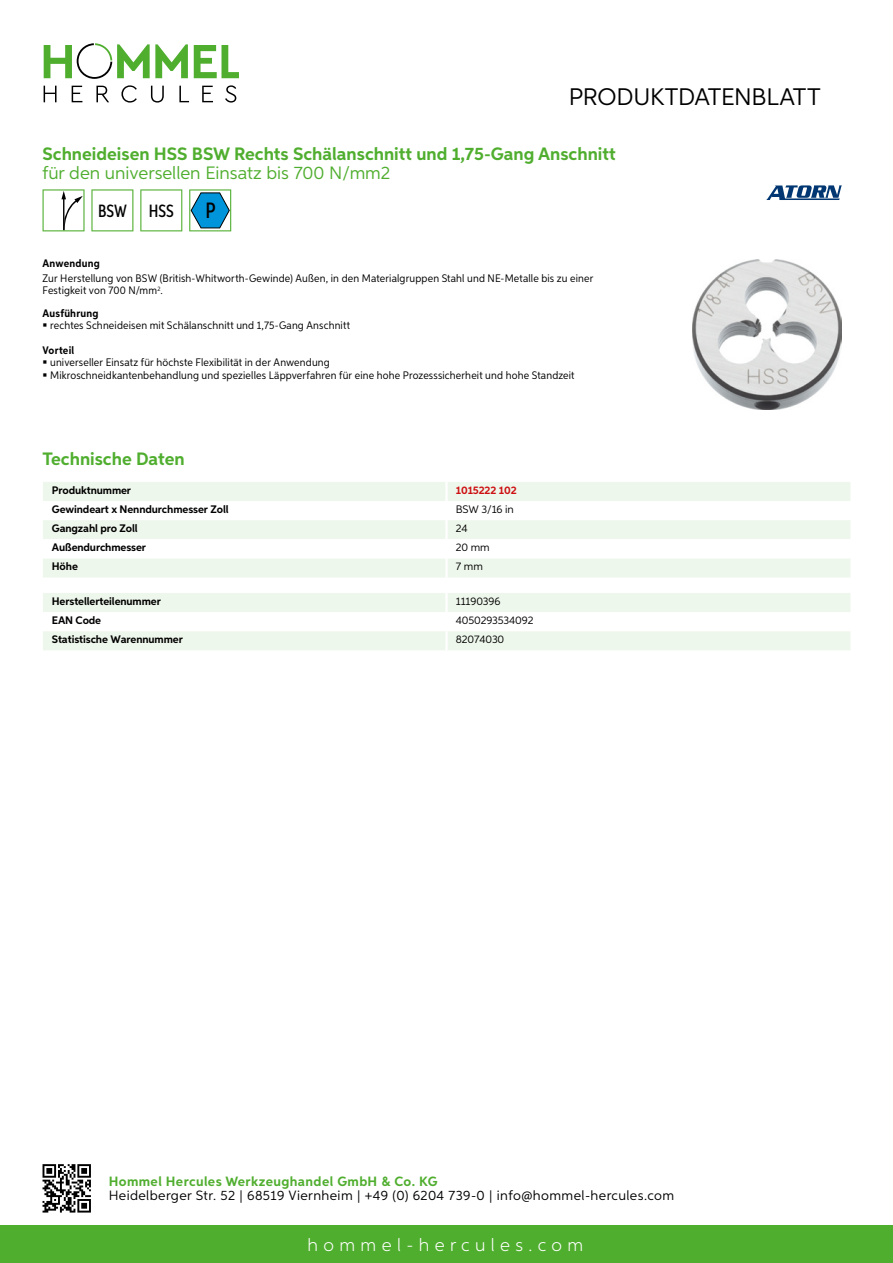
<style>
.page{position:relative;width:893px;height:1263px;background:#fff}
.page>*{position:absolute;margin:0;border:0;box-sizing:border-box;transform-origin:0 0}
.t1{font:24px "Aspira";letter-spacing:-.01em;color:#000}
.t2{font:500 22.2px "Aspira XX Nar";color:#000}
.t3{font:700 18px "Aspira";color:#50ae2f}
.t4{font:18px "Aspira";color:#50ae2f}
.t5{font:300 18px "Aspira";letter-spacing:.3em;color:#fff}
.t6{font:500 17.85px "Aspira XX Nar";color:#000}
.t7{font:13.5px "Aspira";letter-spacing:.03em;color:#000}
.t8{font:700 13.5px "Aspira";letter-spacing:.03em;color:#50ae2f}
.t9{font:10.95px/12px "Aspira Nar";letter-spacing:.015em;color:#000}
.t10{font:700 10.95px "Aspira";letter-spacing:-.01em;color:#000}
.t11{font:10.95px "Aspira";letter-spacing:-.01em;color:#000}
.t12{font:700 10.95px "Aspira Nar";letter-spacing:.02em;color:#000}
.t13{font:700 10.95px "Aspira";letter-spacing:-.01em;color:#cd1013}
</style>
<div class="page">
<div style="left:0;top:1226px;width:893px;height:37px;background:#50ae2f"></div>
<svg style="left:43px;top:1164px;width:48px;height:48px"></svg>
<svg style="left:194px;top:45px;width:45px;height:33px"></svg>
<svg style="left:44px;top:43px;width:144px;height:36px"></svg>
<svg style="left:44px;top:86px;width:13px;height:16px"></svg>
<svg style="left:72px;top:86px;width:10px;height:16px"></svg>
<svg style="left:96px;top:86px;width:13px;height:16px"></svg>
<svg style="left:121px;top:85px;width:16px;height:18px"></svg>
<svg style="left:151px;top:86px;width:13px;height:17px"></svg>
<svg style="left:179px;top:86px;width:10px;height:16px"></svg>
<svg style="left:202px;top:86px;width:11px;height:16px"></svg>
<svg style="left:225px;top:85px;width:11px;height:18px"></svg>
<div style="left:43px;top:482px;width:807px;height:95px;background:#eef7eb"></div>
<svg style="left:43px;top:501px;width:807px;height:57px"></svg>
<hr style="left:445px;top:482px;width:3px;height:19px;background:#fff">
<hr style="left:445px;top:501px;width:3px;height:19px;background:#fff">
<hr style="left:445px;top:520px;width:3px;height:19px;background:#fff">
<hr style="left:445px;top:539px;width:3px;height:19px;background:#fff">
<hr style="left:445px;top:558px;width:3px;height:19px;background:#fff">
<svg style="left:43px;top:593px;width:807px;height:57px"></svg>
<hr style="left:445px;top:631px;width:3px;height:19px;background:#fff">
<svg style="left:43px;top:189px;width:42px;height:42px"></svg>
<svg style="left:91px;top:189px;width:42px;height:42px"></svg>
<svg style="left:140px;top:189px;width:42px;height:42px"></svg>
<svg style="left:189px;top:189px;width:42px;height:42px"></svg>
<img style="left:692px;top:259px;width:150px;height:150px">
<svg style="left:766px;top:185px;width:76px;height:15px"></svg>
<h1 class="t1" style="left:569px;top:82px;width:253px">Produktdatenblatt</h1>
<h3 class="t3" style="left:43px;top:142px;width:575px">Schneideisen HSS BSW Rechts Schälanschnitt und 1,75-Gang Anschnitt</h3>
<h3 class="t4" style="left:43px;top:162px;width:349px">für den universellen Einsatz bis 700 N/mm2</h3>
<h3 class="t6" style="left:98px;top:200px;width:77px">BSW HSS</h3>
<h2 class="t2" style="left:205px;top:197px;width:12px">P</h2>
<p class="t12" style="left:43px;top:257px;width:59px">Anwendung</p>
<p class="t9" style="left:43px;top:273px;width:552px">Zur Herstellung von BSW (British-Whitworth-Gewinde) Außen, in den Materialgruppen Stahl und NE-Metalle bis zu einer<br>Festigkeit von 700 N/mm<sup>2</sup>.</p>
<p class="t12" style="left:43px;top:306px;width:58px">Ausführung</p>
<p class="t9" style="left:50px;top:319px;width:301px">rechtes Schneideisen mit Schälanschnitt und 1,75-Gang Anschnitt</p>
<p class="t12" style="left:43px;top:343px;width:33px">Vorteil</p>
<p class="t9" style="left:50px;top:356px;width:526px;line-height:12.8px">universeller Einsatz für höchste Flexibilität in der Anwendung<br>Mikroschneidkantenbehandlung und spezielles Läppverfahren für eine hohe Prozesssicherheit und hohe Standzeit</p>
<h3 class="t3" style="left:43px;top:448px;width:144px">Technische Daten</h3>
<p class="t10" style="left:52px;top:483px;width:81px">Produktnummer</p>
<p class="t13" style="left:456px;top:483px;width:62px">1015222 102</p>
<p class="t10" style="left:52px;top:502px;width:178px">Gewindeart x Nenndurchmesser Zoll</p>
<p class="t11" style="left:456px;top:502px;width:60px">BSW 3/16 in</p>
<p class="t10" style="left:52px;top:521px;width:87px">Gangzahl pro Zoll</p>
<p class="t11" style="left:456px;top:522px;width:13px">24</p>
<p class="t10" style="left:52px;top:541px;width:96px">Außendurchmesser</p>
<p class="t11" style="left:456px;top:541px;width:35px">20 mm</p>
<p class="t10" style="left:52px;top:560px;width:28px">Höhe</p>
<p class="t11" style="left:456px;top:560px;width:29px">7 mm</p>
<p class="t10" style="left:52px;top:594px;width:111px">Herstellerteilenummer</p>
<p class="t11" style="left:456px;top:594px;width:46px">11190396</p>
<p class="t10" style="left:52px;top:613px;width:51px">EAN Code</p>
<p class="t11" style="left:456px;top:613px;width:79px">4050293534092</p>
<p class="t10" style="left:52px;top:633px;width:132px">Statistische Warennummer</p>
<p class="t11" style="left:456px;top:633px;width:50px">82074030</p>
<p class="t8" style="left:109px;top:1172px;width:330px">Hommel Hercules Werkzeughandel GmbH &amp; Co. KG</p>
<p class="t7" style="left:109px;top:1187px;width:567px">Heidelberger Str. 52 | 68519 Viernheim | +49 (0) 6204 739-0 | info@hommel-hercules.com</p>
<h3 class="t5" style="left:307px;top:1234px;width:277px">hommel-hercules.com</h3>
</div>
